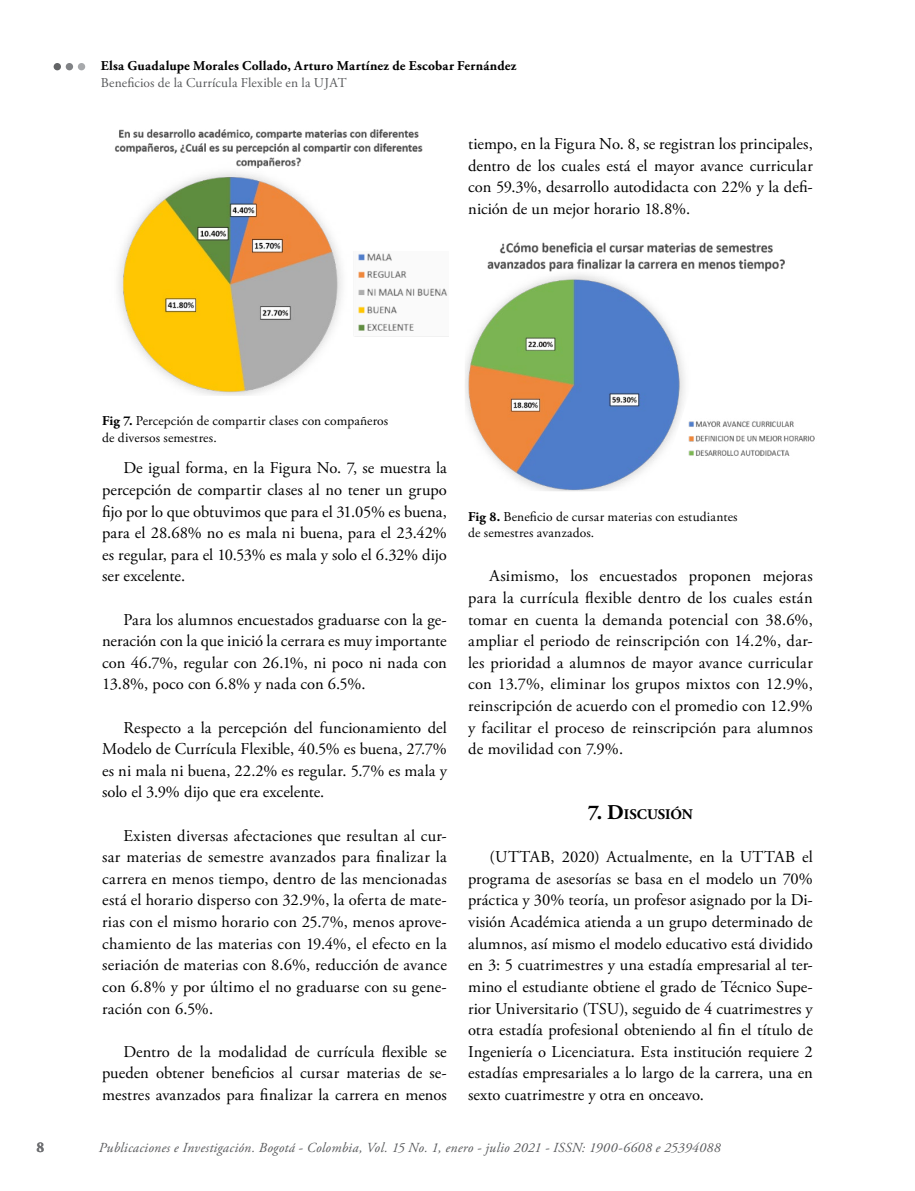
<style>
.page{position:relative;width:915px;height:1191px;background:#fff}
.page>*{position:absolute;margin:0;border:0;box-sizing:border-box;transform-origin:0 0}
.t1{font:16.5px/21.6px "Adobe Garamond Pro";color:#000;text-align:justify}
.t2{font:700 15px "Adobe Garamond Pro";color:#6d6e71}
.t3{font:700 14.7px "Adobe Garamond Pro";letter-spacing:-.005em;color:#000}
.t4{font:italic 13.8px "Adobe Garamond Pro";letter-spacing:.02em;color:#58595b}
.t5{font:13.5px/16.5px "Adobe Garamond Pro";letter-spacing:.005em;color:#000}
.t6{font:700 13.5px "Adobe Garamond Pro";letter-spacing:.02em;color:#000}
.t7{font:13.5px "Adobe Garamond Pro";letter-spacing:.01em;color:#58595b}
.s1{font-weight:700}
.s2{font-size:21px}
</style>
<div class="page">
<div style="left:54px;top:63px;width:7px;height:7px;background:#636466;border-radius:50%"></div>
<div style="left:66px;top:63px;width:7px;height:7px;background:#808285;border-radius:50%"></div>
<div style="left:78px;top:63px;width:7px;height:7px;background:#a7a9ac;border-radius:50%"></div>
<img style="left:114px;top:129px;width:309px;height:267px">
<img style="left:354px;top:252px;width:94px;height:85px">
<img style="left:465px;top:242px;width:320px;height:249px">
<img style="left:685px;top:415px;width:130px;height:48px">
<p class="t6" style="left:101px;top:58px;width:417px">Elsa Guadalupe Morales Collado, Arturo Martínez de Escobar Fernández</p>
<p class="t7" style="left:101px;top:75px;width:247px">Beneficios de la Currícula Flexible en la UJAT</p>
<p class="t1" style="left:468px;top:134px;width:346px">tiempo, en la Figura No. 8, se registran los principales, dentro de los cuales está el mayor avance curricular con 59.3%, desarrollo autodidacta con 22% y la defi&shy;nición de un mejor horario 18.8%.</p>
<p class="t5" style="left:102px;top:413px;width:287px"><span class="s1">Fig 7.</span> Percepción de compartir clases con compañeros de diversos semestres.</p>
<p class="t1" style="left:102px;top:458px;width:346px;text-indent:21px">De igual forma, en la Figura No. 7, se muestra la percepción de compartir clases al no tener un grupo fijo por lo que obtuvimos que para el 31.05% es buena, para el 28.68% no es mala ni buena, para el 23.42% es regular, para el 10.53% es mala y solo el 6.32% dijo ser excelente.</p>
<p class="t1" style="left:102px;top:609px;width:346px;text-indent:21px">Para los alumnos encuestados graduarse con la ge&shy;neración con la que inició la cerrara es muy importante con 46.7%, regular con 26.1%, ni poco ni nada con 13.8%, poco con 6.8% y nada con 6.5%.</p>
<p class="t1" style="left:102px;top:717px;width:346px;text-indent:21px">Respecto a la percepción del funcionamiento del Modelo de Currícula Flexible, 40.5% es buena, 27.7% es ni mala ni buena, 22.2% es regular. 5.7% es mala y solo el 3.9% dijo que era excelente.</p>
<p class="t1" style="left:102px;top:825px;width:346px;text-indent:21px">Existen diversas afectaciones que resultan al cur&shy;sar materias de semestre avanzados para finalizar la carrera en menos tiempo, dentro de las mencionadas está el horario disperso con 32.9%, la oferta de mate&shy;rias con el mismo horario con 25.7%, menos aprove&shy;chamiento de las materias con 19.4%, el efecto en la seriación de materias con 8.6%, reducción de avance con 6.8% y por último el no graduarse con su gene&shy;ración con 6.5%.</p>
<p class="t1" style="left:102px;top:1041px;width:346px;text-indent:21px">Dentro de la modalidad de currícula flexible se pueden obtener beneficios al cursar materias de se&shy;mestres avanzados para finalizar la carrera en menos</p>
<p class="t5" style="left:468px;top:508px;width:271px"><span class="s1">Fig 8.</span> Beneficio de cursar materias con estudiantes de semestres avanzados.</p>
<p class="t1" style="left:468px;top:566px;width:346px;text-indent:21px">Asimismo, los encuestados proponen mejoras para la currícula flexible dentro de los cuales están tomar en cuenta la demanda potencial con 38.6%, ampliar el periodo de reinscripción con 14.2%, dar&shy;les prioridad a alumnos de mayor avance curricular con 13.7%, eliminar los grupos mixtos con 12.9%, reinscripción de acuerdo con el promedio con 12.9% y facilitar el proceso de reinscripción para alumnos de movilidad con 7.9%.</p>
<p class="t3" style="left:588px;top:806px;width:106px"><span class="s2">7. D</span>ISCUSIÓN</p>
<p class="t1" style="left:468px;top:847px;width:346px;text-indent:21px">(UTTAB, 2020) Actualmente, en la UTTAB el programa de asesorías se basa en el modelo un 70% práctica y 30% teoría, un profesor asignado por la Di&shy;visión Académica atienda a un grupo determinado de alumnos, así mismo el modelo educativo está dividido en 3: 5 cuatrimestres y una estadía empresarial al ter&shy;mino el estudiante obtiene el grado de Técnico Supe&shy;rior Universitario (TSU), seguido de 4 cuatrimestres y otra estadía profesional obteniendo al fin el título de Ingeniería o Licenciatura. Esta institución requiere 2 estadías empresariales a lo largo de la carrera, una en sexto cuatrimestre y otra en onceavo.</p>
<p class="t2" style="left:36px;top:1138px;width:9px">8</p>
<p class="t4" style="left:99px;top:1139px;width:623px">Publicaciones e Investigación. Bogotá - Colombia, Vol. 15 No. 1, enero - julio 2021 - ISSN: 1900-6608 e 25394088</p>
</div>
